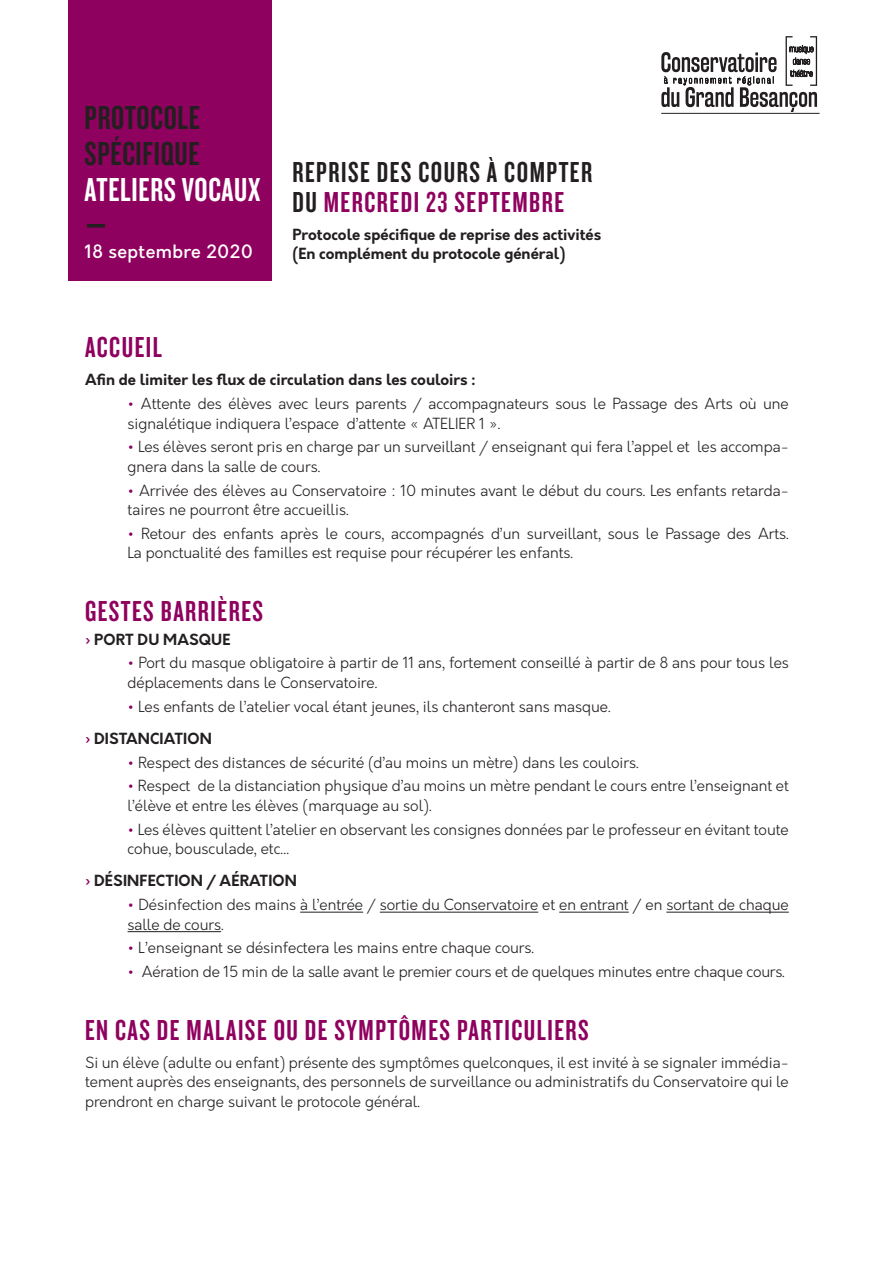
<style>
.page{position:relative;width:893px;height:1263px;background:#fff}
.page>*{position:absolute;margin:0;border:0;box-sizing:border-box;transform-origin:0 0}
.txt_courant{font:700 36px "Orkney";color:#231f20}
.txt_courant-2{font:34.5px/36px "Knockout HTF48 Featherweight";letter-spacing:.02em;color:#231f20}
.txt_courant-3{font:30px "Knockout HTF48 Featherweight";letter-spacing:.05em;color:#8f015e}
.txt_courant-4{font:30px/30px "Knockout HTF48 Featherweight";letter-spacing:.05em;color:#231f20}
.txt_courant-5{font:500 18px "Orkney";letter-spacing:.02em;color:#fff}
.t1{font:300 15px/19.5px "Orkney";color:#231f20}
.txt_courant-6{font:700 15px/19.5px "Orkney";color:#231f20}
.s1{color:#fff}
.s2{color:#8f015e}
</style>
<div class="page">
<div style="left:68px;top:0;width:203px;height:281px;background:#8f015e"></div>
<hr style="left:661px;top:113px;width:158px;height:1px;background:#231f20">
<svg style="left:661px;top:36px;width:156px;height:76px"></svg>
<hr style="left:300px;top:912px;width:63px;height:1px;background:#231f20">
<hr style="left:380px;top:912px;width:158px;height:1px;background:#231f20">
<hr style="left:559px;top:912px;width:70px;height:1px;background:#231f20">
<hr style="left:666px;top:912px;width:123px;height:1px;background:#231f20">
<hr style="left:128px;top:931px;width:93px;height:1px;background:#231f20">
<p class="txt_courant-2" style="left:85px;top:100px;width:177px">PROTOCOLE<br>SPÉCIFIQUE<br><span class="s1">ATELIERS VOCAUX</span></p>
<p class="txt_courant" style="left:85px;top:186px;width:25px">_</p>
<p class="txt_courant-5" style="left:85px;top:240px;width:170px">18 septembre 2020</p>
<p class="txt_courant-4" style="left:292px;top:157px;width:301px">REPRISE DES COURS À COMPTER<br>DU <span class="s2">MERCREDI 23 SEPTEMBRE</span></p>
<p class="txt_courant-6" style="left:292px;top:225px;width:310px">Protocole spécifique de reprise des activités (En complément du protocole général)</p>
<p class="txt_courant-3" style="left:85px;top:332px;width:78px">ACCUEIL</p>
<p class="txt_courant-6" style="left:85px;top:370px;width:392px">Afin de limiter les flux de circulation dans les couloirs :</p>
<p class="t1" style="left:128px;top:394px;width:663px"><span class="s2">•</span> Attente des élèves avec leurs parents / accompagnateurs sous le Passage des Arts où une signalétique indiquera l’espace d’attente « ATELIER 1 ».</p>
<p class="t1" style="left:128px;top:437px;width:663px"><span class="s2">•</span> Les élèves seront pris en charge par un surveillant / enseignant qui fera l’appel et les accompa&shy;gnera dans la salle de cours.</p>
<p class="t1" style="left:128px;top:481px;width:663px"><span class="s2">•</span> Arrivée des élèves au Conservatoire : 10 minutes avant le début du cours. Les enfants retarda&shy;taires ne pourront être accueillis.</p>
<p class="t1" style="left:128px;top:524px;width:663px"><span class="s2">•</span> Retour des enfants après le cours, accompagnés d’un surveillant, sous le Passage des Arts.<br>La ponctualité des familles est requise pour récupérer les enfants.</p>
<p class="txt_courant-3" style="left:85px;top:596px;width:180px">GESTES BARRIÈRES</p>
<p class="txt_courant-6" style="left:85px;top:630px;width:147px"><span class="s2">›</span> PORT DU MASQUE</p>
<p class="t1" style="left:128px;top:653px;width:663px"><span class="s2">•</span> Port du masque obligatoire à partir de 11 ans, fortement conseillé à partir de 8 ans pour tous les déplacements dans le Conservatoire.</p>
<p class="t1" style="left:128px;top:697px;width:485px"><span class="s2">•</span> Les enfants de l’atelier vocal étant jeunes, ils chanteront sans masque.</p>
<p class="txt_courant-6" style="left:85px;top:729px;width:128px"><span class="s2">›</span> DISTANCIATION</p>
<p class="t1" style="left:128px;top:753px;width:513px"><span class="s2">•</span> Respect des distances de sécurité (d’au moins un mètre) dans les couloirs.</p>
<p class="t1" style="left:128px;top:776px;width:663px"><span class="s2">•</span> Respect de la distanciation physique d’au moins un mètre pendant le cours entre l’enseignant et l’élève et entre les élèves (marquage au sol).</p>
<p class="t1" style="left:128px;top:820px;width:663px"><span class="s2">•</span> Les élèves quittent l’atelier en observant les consignes données par le professeur en évitant toute cohue, bousculade, etc…</p>
<p class="txt_courant-6" style="left:85px;top:872px;width:213px"><span class="s2">›</span> DÉSINFECTION / AÉRATION</p>
<p class="t1" style="left:128px;top:895px;width:663px"><span class="s2">•</span> Désinfection des mains à l’entrée / sortie du Conservatoire et en entrant / en sortant de chaque salle de cours.</p>
<p class="t1" style="left:128px;top:938px;width:408px"><span class="s2">•</span> L’enseignant se désinfectera les mains entre chaque cours.</p>
<p class="t1" style="left:128px;top:962px;width:659px"><span class="s2">•</span> Aération de 15 min de la salle avant le premier cours et de quelques minutes entre chaque cours.</p>
<p class="txt_courant-3" style="left:85px;top:1015px;width:505px">EN CAS DE MALAISE OU DE SYMPTÔMES PARTICULIERS</p>
<p class="t1" style="left:85px;top:1053px;width:705px;text-align:justify">Si un élève (adulte ou enfant) présente des symptômes quelconques, il est invité à se signaler immédia&shy;tement auprès des enseignants, des personnels de surveillance ou administratifs du Conservatoire qui le prendront en charge suivant le protocole général.</p>
</div>
